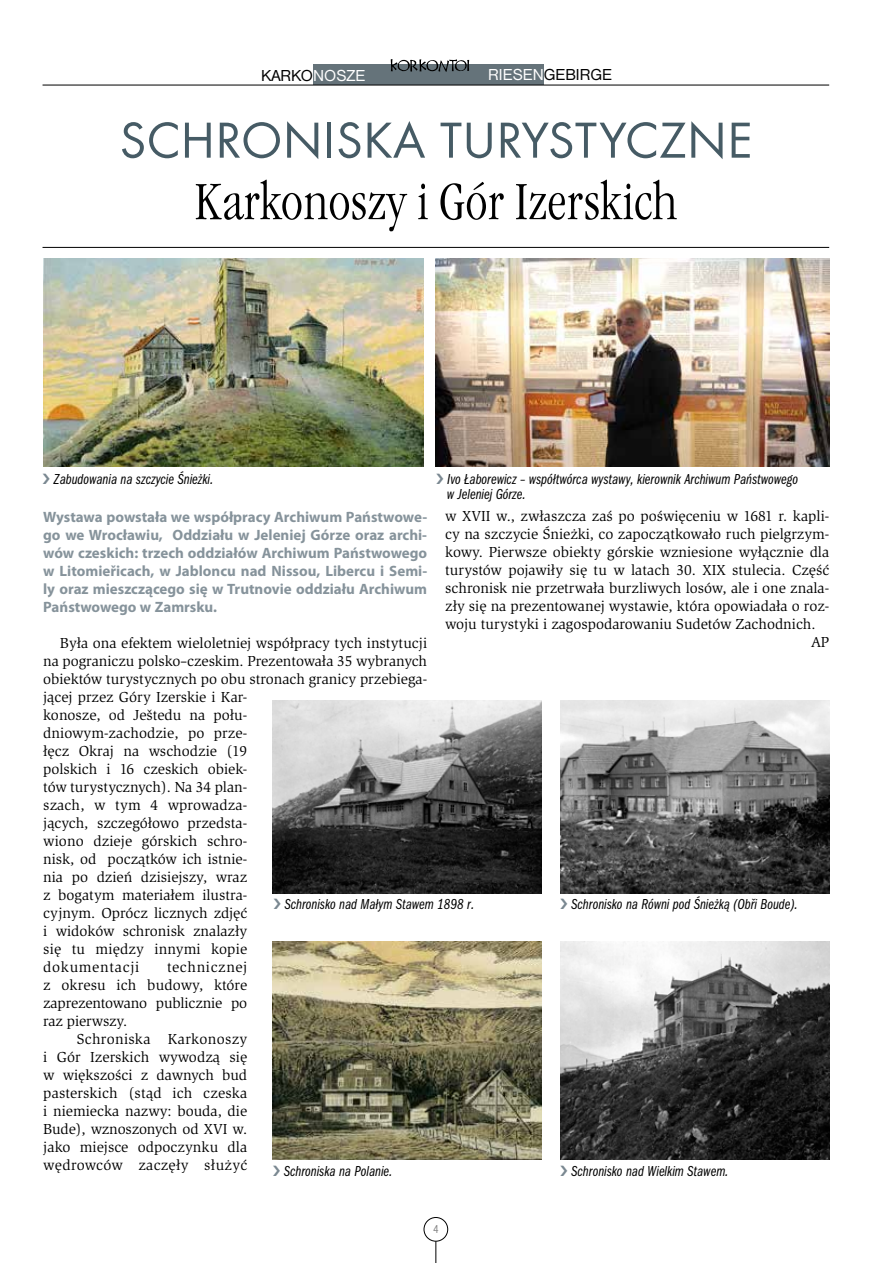
<style>
.page{position:relative;width:893px;height:1263px;background:#fff}
.page>*{position:absolute;margin:0;border:0;box-sizing:border-box;transform-origin:0 0}
.t1{font:52.5px "Garamond Itc TCE Ligh Cond";letter-spacing:-.01em;color:#000}
.t2{font:52.5px "Futura TCE";color:#465b65}
.t3{font:16.5px "Nimbus San DCE";color:#000}
.t4{font:15px/18px "Slimbach Itc TCE";color:#000;text-align:justify}
.t5{font:700 15px/18px "Myriad Pro";color:#86939b;text-align:justify}
.t6{font:15px/15px "Franklin Got Itc TCE Book Comp Ital";color:#000}
.t7{font:condensed 12px "Nimbus San DCE";color:#878787}
.s1{color:#fff}
</style>
<div class="page">
<div style="left:313px;top:64px;width:231px;height:21px;background:#65737a"></div>
<svg style="left:391px;top:59px;width:79px;height:13px"></svg>
<div style="left:424px;top:1217px;width:24px;height:24px;border:1px solid #000;border-radius:50%"></div>
<svg style="left:435px;top:1241px;width:1px;height:22px"></svg>
<hr style="left:43px;top:85px;width:786px;height:1px;background:#000">
<hr style="left:43px;top:247px;width:786px;height:1px;background:#000">
<img style="left:43px;top:259px;width:380px;height:208px">
<img style="left:273px;top:701px;width:269px;height:192px">
<img style="left:560px;top:941px;width:269px;height:219px">
<img style="left:435px;top:259px;width:394px;height:208px">
<img style="left:560px;top:701px;width:269px;height:192px">
<img style="left:273px;top:941px;width:269px;height:219px">
<p class="t3" style="left:261px;top:66px;width:106px">KARKO<span class="s1">NOSZE</span></p>
<p class="t3" style="left:488px;top:66px;width:125px"><span class="s1">RIESEN</span>GEBIRGE</p>
<h1 class="t2" style="left:119px;top:109px;width:635px">SCHRONISKA TURYSTYCZNE</h1>
<h1 class="t1" style="left:194px;top:172px;width:485px">Karkonoszy i Gór Izerskich</h1>
<p class="t6" style="left:54px;top:471px;width:161px">Zabudowania na szczycie Śnieżki.</p>
<p class="t6" style="left:447px;top:471px;width:353px">Ivo Łaborewicz – współtwórca wystawy, kierownik Archiwum Państwowego w Jeleniej Górze.</p>
<p class="t4" style="left:445px;top:507px;width:385px">w XVII w., zwłaszcza zaś po poświęceniu w 1681 r. kapli-</p>
<p class="t4" style="left:445px;top:525px;width:385px">cy na szczycie Śnieżki, co zapoczątkowało ruch pielgrzym-</p>
<p class="t4" style="left:445px;top:543px;width:385px">kowy. Pierwsze obiekty górskie wzniesione wyłącznie dla</p>
<p class="t4" style="left:445px;top:561px;width:385px">turystów pojawiły się tu w latach 30. XIX stulecia. Część</p>
<p class="t4" style="left:445px;top:579px;width:385px">schronisk nie przetrwała burzliwych losów, ale i one znala-</p>
<p class="t4" style="left:445px;top:597px;width:385px">zły się na prezentowanej wystawie, która opowiadała o roz-</p>
<p class="t4" style="left:445px;top:615px;width:372px">woju turystyki i zagospodarowaniu Sudetów Zachodnich.</p>
<p class="t4" style="left:811px;top:633px;width:20px">AP</p>
<p class="t5" style="left:43px;top:508px;width:385px">Wystawa powstała we współpracy Archiwum Państwowe&shy;go we Wrocławiu, Oddziału w Jeleniej Górze oraz archi&shy;wów czeskich: trzech oddziałów Archiwum Państwowego w Litomieřicach, w Jabloncu nad Nissou, Libercu i Semi&shy;ly oraz mieszczącego się w Trutnovie oddziału Archiwum Państwowego w Zamrsku.</p>
<p class="t4" style="left:43px;top:634px;width:385px;text-align:left;text-indent:17px">Była ona efektem wieloletniej współpracy tych instytucji na pograniczu polsko–czeskim. Prezentowała 35 wybranych obiektów turystycznych po obu stronach granicy przebiega&shy;jącej przez Góry Izerskie i Kar-<br>konosze, od Ještedu na połu-<br>dniowym-zachodzie, po prze-<br>łęcz Okraj na wschodzie (19<br>polskich i 16 czeskich obiek-<br>tów turystycznych). Na 34 plan-<br>szach, w tym 4 wprowadza-<br>jących, szczegółowo przedsta-<br>wiono dzieje górskich schro-<br>nisk, od początków ich istnie-<br>nia po dzień dzisiejszy, wraz<br>z bogatym materiałem ilustra-<br>cyjnym. Oprócz licznych zdjęć<br>i widoków schronisk znalazły<br>się tu między innymi kopie<br>dokumentacji</p>
<p class="t6" style="left:571px;top:897px;width:228px">Schronisko na Równi pod Śnieżką (Obři Boude).</p>
<p class="t6" style="left:284px;top:897px;width:191px">Schronisko nad Małym Stawem 1898 r.</p>
<p class="t4" style="left:43px;top:958px;width:206px;text-indent:124px">technicznej z okresu ich budowy, które zaprezentowano publicznie po raz pierwszy.</p>
<p class="t4" style="left:43px;top:1030px;width:206px;text-indent:33px">Schroniska Karkonoszy i Gór Izerskich wywodzą się w większości z dawnych bud pasterskich (stąd ich czeska i niemiecka nazwy: bouda, die Bude), wznoszonych od XVI w. jako miejsce odpoczynku dla wędrowców zaczęły służyć</p>
<p class="t6" style="left:284px;top:1164px;width:110px">Schroniska na Polanie.</p>
<p class="t6" style="left:571px;top:1164px;width:159px">Schronisko nad Wielkim Stawem.</p>
<p class="t7" style="left:433px;top:1223px;width:7px">4</p>
</div>
